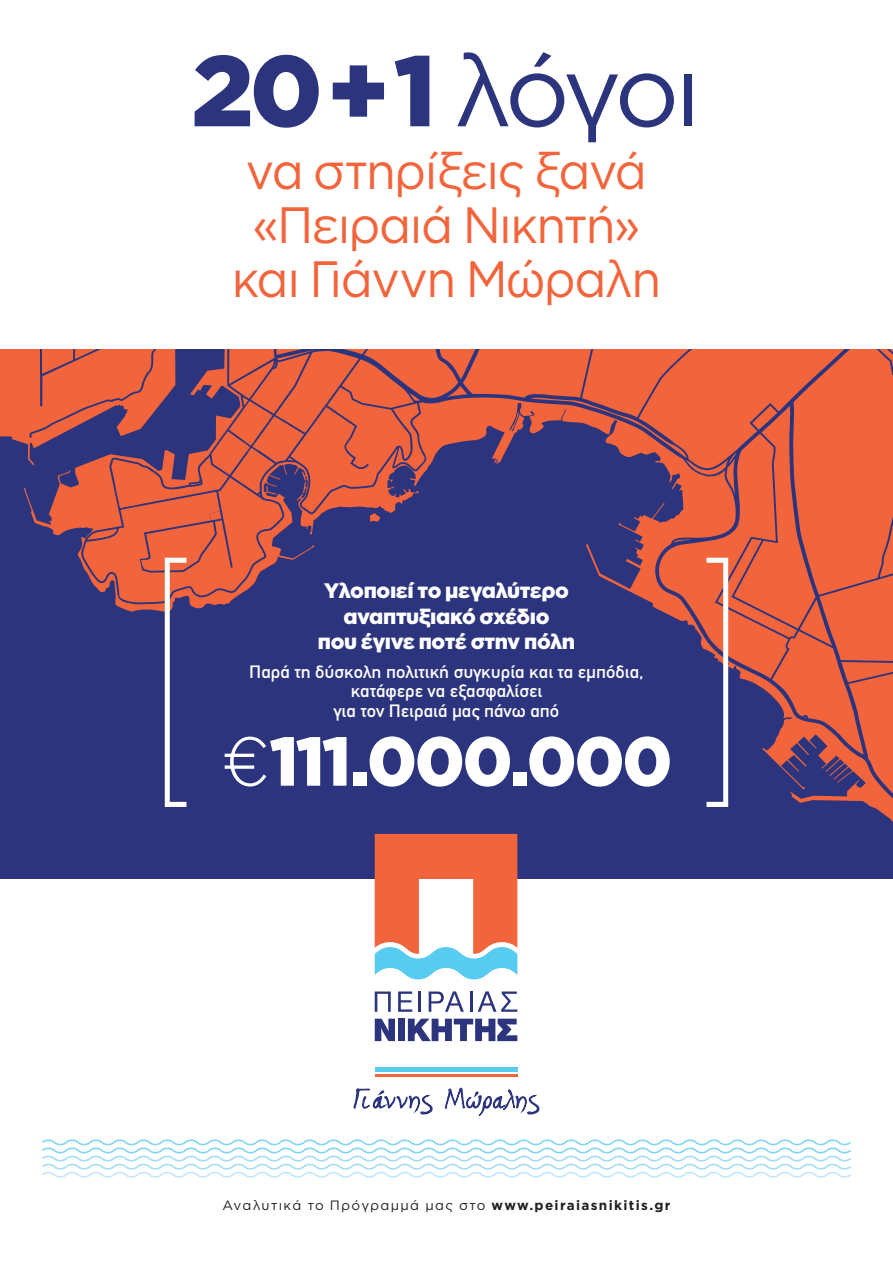
<style>
.page{position:relative;width:893px;height:1263px;background:#fff}
.page>*{position:absolute;margin:0;border:0;box-sizing:border-box;transform-origin:0 0}
.PLAGIOS{font:100.2px "Gotham Greek";letter-spacing:-.07em;color:#2b347d}
.PLAGIOS-2{font:900 69px "Gotham Greek";letter-spacing:-.035em;color:#fff}
.PLAGIOS-3{font:51px "Gotham Greek";letter-spacing:-.03em;color:#f2653c;scale:.95 1}
.PLAGIOS-4{font:900 21px/25.5px "Gotham Greek";letter-spacing:-.025em;color:#fff;text-align:center}
.t1{font:500 18px "PF Din Text";color:#fff;scale:1.05 1}
.PLAGIOS-5{font:13.5px "Gotham Greek";letter-spacing:.1em;color:#231f20}
.s1{font-weight:900}
.s2{font-weight:300}
.s3{font-weight:700}
</style>
<div class="page">
<div style="left:0;top:350px;width:893px;height:529px;background:#2b347d"></div>
<svg style="left:42px;top:1139px;width:809px;height:39px"></svg>
<hr style="left:375px;top:1074px;width:142px;height:3px;background:#f2653c">
<div style="left:375px;top:1067px;width:142px;height:5px;background:#58cbf1"></div>
<svg style="left:354px;top:1088px;width:79px;height:26px"></svg>
<svg style="left:445px;top:1088px;width:94px;height:28px"></svg>
<svg style="left:375px;top:834px;width:142px;height:145px"></svg>
<svg style="left:375px;top:991px;width:16px;height:21px"></svg>
<svg style="left:398px;top:991px;width:14px;height:21px"></svg>
<hr style="left:419px;top:991px;width:2px;height:21px;background:#2b347d">
<svg style="left:429px;top:991px;width:35px;height:21px"></svg>
<hr style="left:470px;top:991px;width:2px;height:21px;background:#2b347d">
<svg style="left:478px;top:991px;width:39px;height:21px"></svg>
<svg style="left:375px;top:1019px;width:20px;height:22px"></svg>
<div style="left:398px;top:1019px;width:7px;height:22px;background:#2b347d"></div>
<svg style="left:408px;top:1019px;width:109px;height:22px"></svg>
<svg style="left:39px;top:350px;width:854px;height:457px;background:#7c4963"></svg>
<p class="PLAGIOS" style="left:191px;top:35px;width:512px"><span class="s1">20+1</span> λόγοι</p>
<p class="PLAGIOS-3" style="left:246px;top:143px;width:424px">να στηρίξεις ξανά</p>
<p class="PLAGIOS-3" style="left:252px;top:197px;width:410px">«Πειραιά Νικητή»</p>
<p class="PLAGIOS-3" style="left:232px;top:251px;width:454px">και Γιάννη Μώραλη</p>
<p class="PLAGIOS-4" style="left:318px;top:578px;width:259px">Υλοποιεί το μεγαλύτερο αναπτυξιακό σχέδιο<br>που έγινε ποτέ στην πόλη</p>
<p class="t1" style="left:249px;top:661px;width:377px">Παρά τη δύσκολη πολιτική συγκυρία και τα εμπόδια,</p>
<p class="t1" style="left:351px;top:681px;width:184px">κατάφερε να εξασφαλίσει</p>
<p class="t1" style="left:334px;top:700px;width:216px">για τον Πειραιά μας πάνω από</p>
<p class="PLAGIOS-2" style="left:221px;top:721px;width:453px"><span class="s2">€</span>111.000.000</p>
<p class="PLAGIOS-5" style="left:222px;top:1197px;width:450px">Αναλυτικά το Πρόγραμμά μας στο <span class="s3">www.peiraiasnikitis.gr</span></p>
</div>
